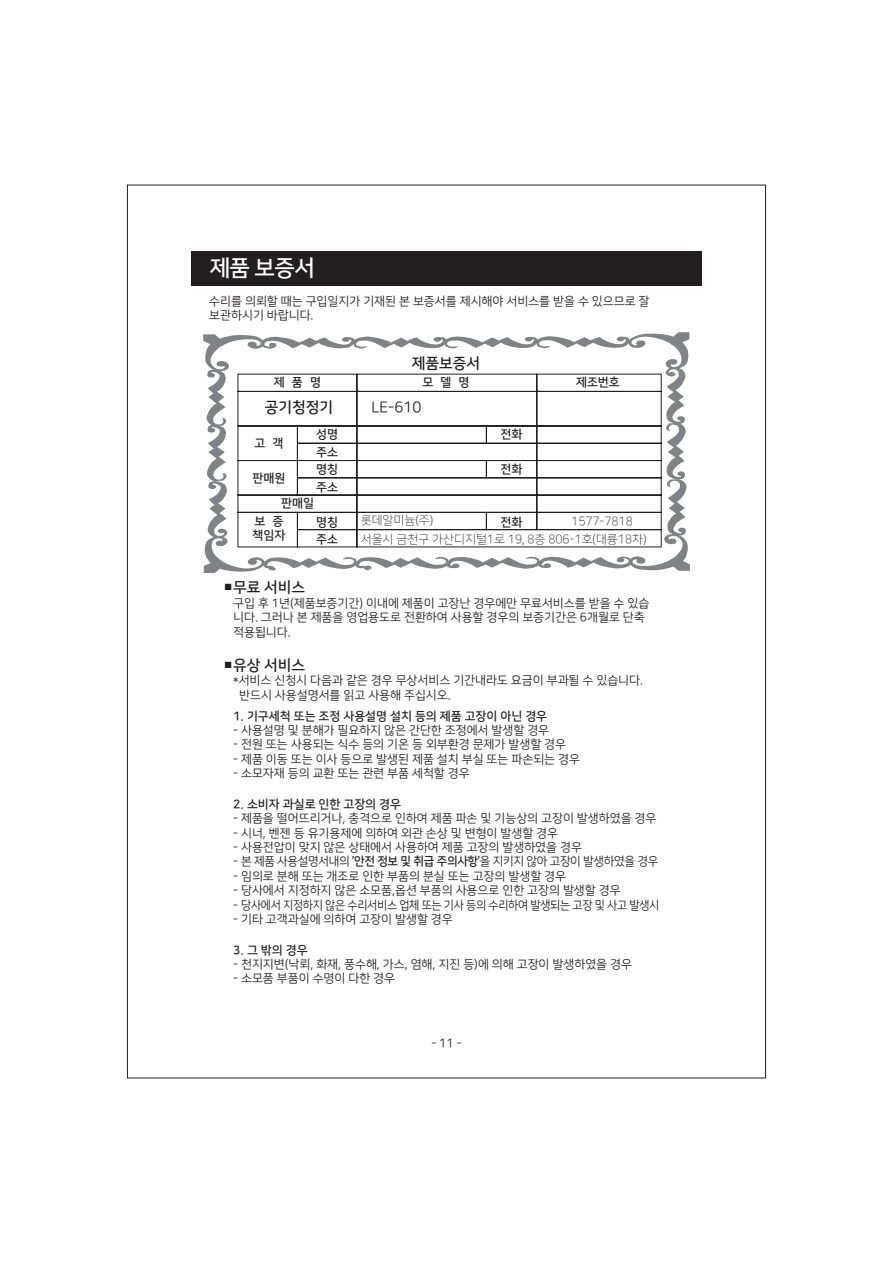
<style>
.page{position:relative;width:893px;height:1263px;background:#fff}
.page>*{position:absolute;margin:0;border:0;box-sizing:border-box;transform-origin:0 0}
.t1{font:22.5px "Nanum Square B";color:#fff}
.t2{font:15px "Nanum Square B";color:#231f20}
.t3{font:15px "Nanum Square R";color:#231f20}
.t4{font:12px/14.4px "Nanum Square R";color:#231f20}
.t5{font:12px/17.5px "Nanum Square B";color:#231f20}
.t6{font:12px "Nanum Square R";letter-spacing:-.025em;color:#231f20}
.t7{font:12px/18.5px "Nanum Square L";color:#231f20}
.t8{font:9px "Nanum Square R";color:#231f20}
.s1{font-family:"Nanum Square B"}
</style>
<div class="page">
<div style="left:191px;top:252px;width:510px;height:34px;background:#231f20"></div>
<svg style="left:203px;top:332px;width:487px;height:241px"></svg>
<svg style="left:208px;top:335px;width:477px;height:235px"></svg>
<h1 class="t1" style="left:210px;top:256px;width:107px">제품 보증서</h1>
<p class="t4" style="left:209px;top:294px;width:442px">수리를 의뢰할 때는 구입일지가 기재된 본 보증서를 제시해야 서비스를 받을 수 있으므로 잘 보관하시기 바랍니다.</p>
<p class="t5" style="left:274px;top:374px;width:49px">제품명</p>
<p class="t2" style="left:412px;top:355px;width:70px">제품보증서</p>
<p class="t5" style="left:422px;top:374px;width:49px">모델명</p>
<p class="t5" style="left:576px;top:374px;width:45px">제조번호</p>
<p class="t2" style="left:265px;top:399px;width:70px">공기청정기</p>
<p class="t3" style="left:371px;top:400px;width:52px">LE-610</p>
<p class="t5" style="left:254px;top:434px;width:31px">고 객</p>
<p class="t5" style="left:316px;top:426px;width:23px;text-align:justify">성명 주소 명칭 주소</p>
<p class="t5" style="left:316px;top:514px;width:23px">명칭 주소</p>
<p class="t5" style="left:252px;top:470px;width:34px">판매원</p>
<p class="t5" style="left:252px;top:514px;width:34px;line-height:14.4px">보 증 책임자</p>
<p class="t5" style="left:281px;top:494px;width:34px">판매일</p>
<p class="t5" style="left:500px;top:426px;width:23px">전화</p>
<p class="t5" style="left:500px;top:461px;width:23px">전화</p>
<p class="t7" style="left:361px;top:511px;width:287px">롯데알미늄(주)<br>서울시 금천구 가산디지털1로 19, 8층 806-1호(대륭18차)</p>
<p class="t5" style="left:500px;top:514px;width:23px">전화</p>
<p class="t7" style="left:571px;top:512px;width:63px">1577-7818</p>
<p class="t2" style="left:233px;top:580px;width:74px">무료 서비스</p>
<p class="t4" style="left:233px;top:596px;width:417px">구입 후 1년(제품보증기간) 이내에 제품이 고장난 경우에만 무료서비스를 받을 수 있습 니다. 그러나 본 제품을 영업용도로 전환하여 사용할 경우의 보증기간은 6개월로 단축 적용됩니다.</p>
<p class="t2" style="left:233px;top:657px;width:74px">유상 서비스</p>
<p class="t4" style="left:239px;top:673px;width:405px;text-indent:-6px">*서비스 신청시 다음과 같은 경우 무상서비스 기간내라도 요금이 부과될 수 있습니다. 반드시 사용설명서를 읽고 사용해 주십시오.</p>
<p class="t5" style="left:233px;top:707px;width:315px">1. 기구세척 또는 조정 사용설명 설치 등의 제품 고장이 아닌 경우</p>
<p class="t4" style="left:233px;top:723px;width:317px">- 사용설명 및 분해가 필요하지 않은 간단한 조정에서 발생할 경우</p>
<p class="t4" style="left:233px;top:738px;width:334px">- 전원 또는 사용되는 식수 등의 기온 등 외부환경 문제가 발생할 경우</p>
<p class="t4" style="left:233px;top:752px;width:348px">- 제품 이동 또는 이사 등으로 발생된 제품 설치 부실 또는 파손되는 경우</p>
<p class="t4" style="left:233px;top:766px;width:238px">- 소모자재 등의 교환 또는 관련 부품 세척할 경우</p>
<p class="t5" style="left:233px;top:795px;width:169px">2. 소비자 과실로 인한 고장의 경우</p>
<p class="t4" style="left:233px;top:811px;width:425px">- 제품을 떨어뜨리거나, 충격으로 인하여 제품 파손 및 기능상의 고장이 발생하였을 경우</p>
<p class="t4" style="left:233px;top:826px;width:326px">- 시너, 벤젠 등 유기용제에 의하여 외관 손상 및 변형이 발생할 경우</p>
<p class="t4" style="left:233px;top:840px;width:350px">- 사용전압이 맞지 않은 상태에서 사용하여 제품 고장의 발생하였을 경우</p>
<p class="t6" style="left:233px;top:856px;width:426px">- 본 제품 사용설명서내의 <span class="s1">’안전 정보 및 취급 주의사항’</span>을 지키지 않아 고장이 발생하였을 경우</p>
<p class="t4" style="left:233px;top:869px;width:334px">- 임의로 분해 또는 개조로 인한 부품의 분실 또는 고장의 발생할 경우</p>
<p class="t4" style="left:233px;top:883px;width:389px">- 당사에서 지정하지 않은 소모품,옵션 부품의 사용으로 인한 고장의 발생할 경우</p>
<p class="t6" style="left:233px;top:899px;width:428px">- 당사에서 지정하지 않은 수리서비스 업체 또는 기사 등의 수리하여 발생되는 고장 및 사고 발생시</p>
<p class="t4" style="left:233px;top:912px;width:221px">- 기타 고객과실에 의하여 고장이 발생할 경우</p>
<p class="t5" style="left:233px;top:941px;width:76px">3. 그 밖의 경우</p>
<p class="t4" style="left:233px;top:957px;width:400px">- 천지지변(낙뢰, 화재, 풍수해, 가스, 염해, 지진 등)에 의해 고장이 발생하였을 경우</p>
<p class="t4" style="left:233px;top:972px;width:163px">- 소모품 부품이 수명이 다한 경우</p>
<p class="t8" style="left:224px;top:583px;width:10px">■</p>
<p class="t8" style="left:224px;top:661px;width:10px">■</p>
<p class="t4" style="left:431px;top:1037px;width:32px">- 11 -</p>
</div>
